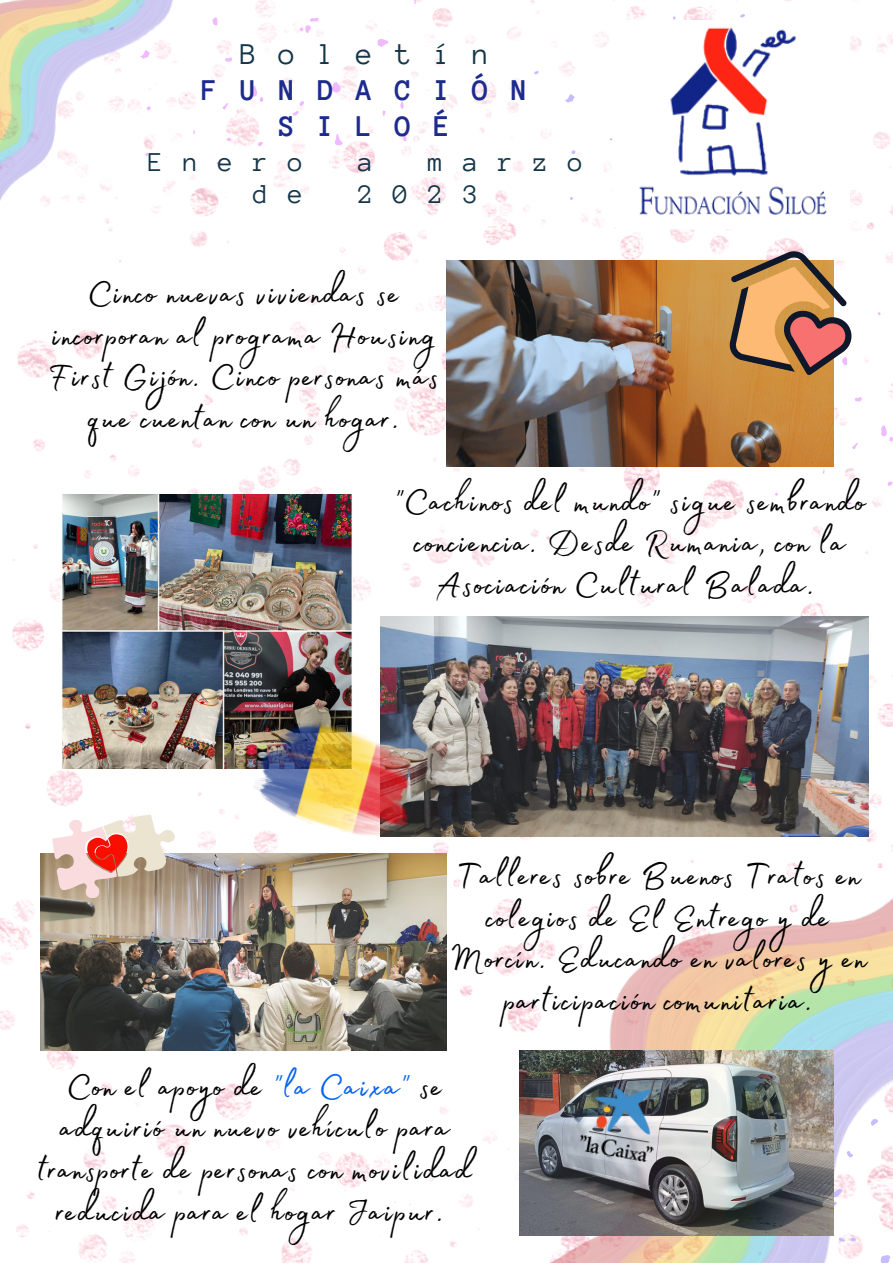
<style>
.page{position:relative;width:893px;height:1264px;background:#fff}
.page>*{position:absolute;margin:0;border:0;box-sizing:border-box;transform-origin:0 0}
.t1{font:43.05px/41.5px "Madelyn Fill";letter-spacing:.03em;color:#000;text-align:center}
.t2{font:700 30.9px/36px "Anonymous Pro";letter-spacing:.71em;color:#1d2b8d;text-align:center}
.t3{font:30.9px "Anonymous Pro";letter-spacing:.71em;color:#153649}
.t4{font:27.9px "Anonymous Pro";letter-spacing:.71em;color:#153649}
.s1{color:#0463ef}
</style>
<div class="page">
<img style="left:0;top:0;width:892px;height:1262px">
<img style="left:446px;top:744px;width:446px;height:518px">
<svg style="left:534px;top:71px;width:4px;height:3px"></svg>
<svg style="left:565px;top:94px;width:9px;height:9px"></svg>
<svg style="left:571px;top:150px;width:4px;height:4px"></svg>
<svg style="left:740px;top:14px;width:5px;height:4px"></svg>
<svg style="left:672px;top:16px;width:3px;height:4px"></svg>
<svg style="left:331px;top:82px;width:10px;height:11px"></svg>
<svg style="left:377px;top:39px;width:11px;height:8px"></svg>
<svg style="left:334px;top:134px;width:9px;height:11px"></svg>
<svg style="left:212px;top:17px;width:5px;height:8px"></svg>
<svg style="left:225px;top:57px;width:7px;height:5px"></svg>
<svg style="left:400px;top:102px;width:4px;height:7px"></svg>
<svg style="left:222px;top:103px;width:6px;height:6px"></svg>
<svg style="left:293px;top:101px;width:11px;height:15px"></svg>
<svg style="left:403px;top:135px;width:3px;height:6px"></svg>
<svg style="left:258px;top:142px;width:5px;height:4px"></svg>
<svg style="left:382px;top:110px;width:4px;height:6px"></svg>
<svg style="left:251px;top:86px;width:12px;height:16px"></svg>
<svg style="left:226px;top:138px;width:5px;height:3px"></svg>
<svg style="left:216px;top:162px;width:6px;height:2px"></svg>
<svg style="left:299px;top:18px;width:20px;height:15px"></svg>
<svg style="left:363px;top:49px;width:3px;height:6px"></svg>
<img style="left:0;top:0;width:190px;height:222px">
<svg style="left:808px;top:1036px;width:6px;height:6px"></svg>
<svg style="left:878px;top:1252px;width:14px;height:10px"></svg>
<svg style="left:869px;top:1117px;width:10px;height:9px"></svg>
<svg style="left:845px;top:1150px;width:8px;height:8px"></svg>
<svg style="left:837px;top:1235px;width:19px;height:8px"></svg>
<svg style="left:833px;top:1187px;width:10px;height:19px"></svg>
<svg style="left:854px;top:397px;width:7px;height:4px"></svg>
<svg style="left:852px;top:443px;width:5px;height:6px"></svg>
<svg style="left:887px;top:481px;width:5px;height:5px"></svg>
<svg style="left:881px;top:425px;width:11px;height:17px"></svg>
<svg style="left:856px;top:477px;width:4px;height:4px"></svg>
<svg style="left:846px;top:501px;width:5px;height:3px"></svg>
<img style="left:614px;top:21px;width:235px;height:208px">
<img style="left:446px;top:260px;width:387px;height:206px">
<svg style="left:714px;top:238px;width:155px;height:144px"></svg>
<img style="left:61px;top:494px;width:291px;height:274px">
<img style="left:380px;top:616px;width:488px;height:220px">
<img style="left:40px;top:853px;width:406px;height:197px">
<img style="left:243px;top:707px;width:186px;height:148px">
<img style="left:519px;top:1050px;width:314px;height:185px">
<svg style="left:46px;top:810px;width:134px;height:94px"></svg>
<img style="left:578px;top:1078px;width:86px;height:86px">
<p class="t3" style="left:240px;top:39px;width:251px">Boletín</p>
<p class="t2" style="left:201px;top:72px;width:328px">FUNDACIÓN<br>SILOÉ</p>
<p class="t4" style="left:148px;top:148px;width:157px">Enero</p>
<p class="t4" style="left:358px;top:148px;width:17px">a</p>
<p class="t4" style="left:428px;top:148px;width:157px">marzo</p>
<p class="t4" style="left:253px;top:181px;width:52px">d e</p>
<p class="t4" style="left:358px;top:181px;width:122px">2023</p>
<p class="t1" style="left:48px;top:265px;width:392px">Cinco nuevas viviendas se incorporan al programa Housing<br>First Gijón. Cinco personas más que cuentan con un hogar.</p>
<p class="t1" style="left:394px;top:473px;width:472px">"Cachinos del mundo" sigue sembrando conciencia. Desde Rumania, con la<br>Asociación Cultural Balada.</p>
<p class="t1" style="left:450px;top:847px;width:417px">Talleres sobre Buenos Tratos en colegios de El Entrego y de<br>Morcín. Educando en valores y en participación comunitaria.</p>
<p class="t1" style="left:38px;top:1058px;width:435px">Con el apoyo de <span class="s1">"la Caixa"</span> se adquirió un nuevo vehículo para transporte de personas con movilidad reducida para el hogar Jaipur.</p>
</div>
